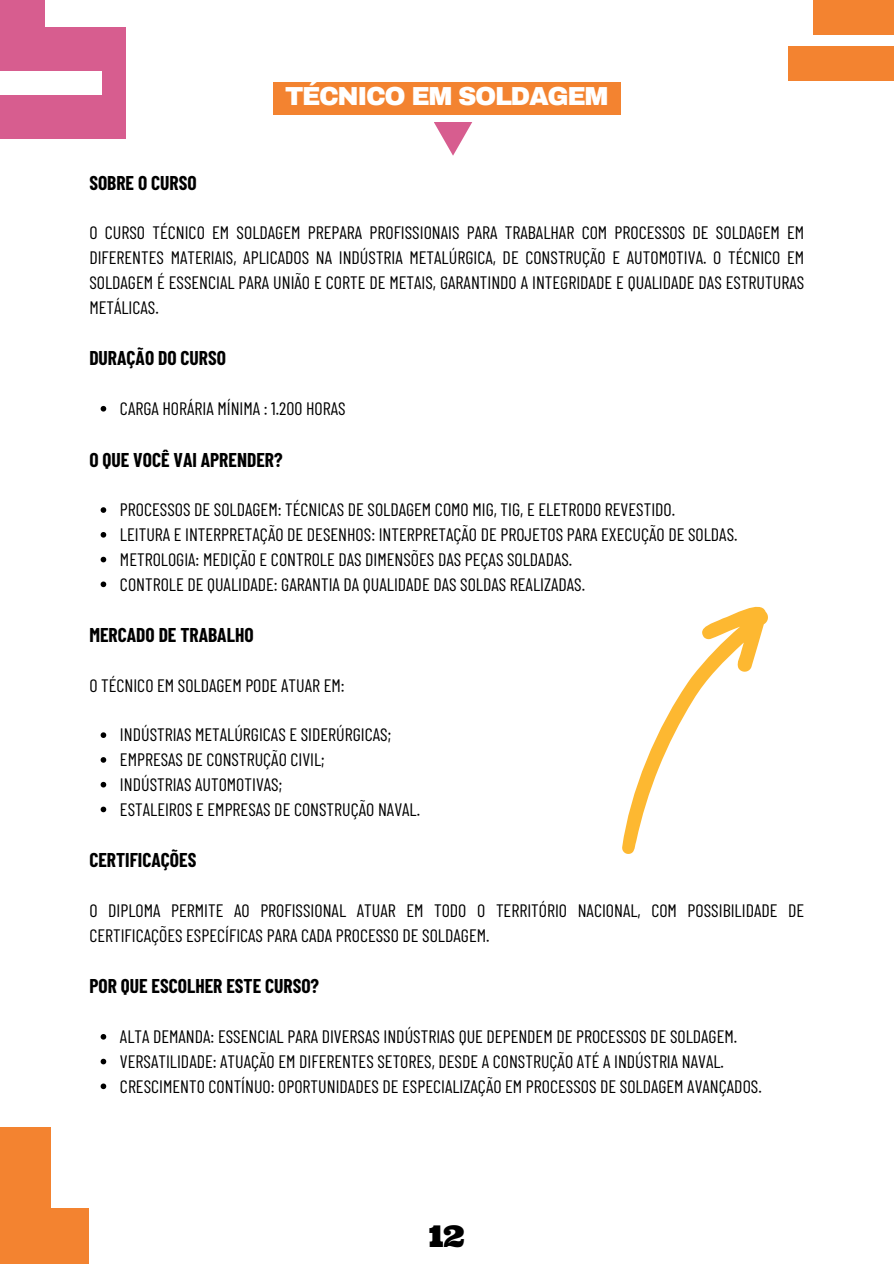
<style>
.page{position:relative;width:894px;height:1264px;background:#fff}
.page>*{position:absolute;margin:0;border:0;box-sizing:border-box;transform-origin:0 0}
.t1{font:30px "Ultra";color:#000}
.t2{font:900 25.5px "Archivo";letter-spacing:-.055em;color:#fff}
.t3{font:700 19.5px "Barlow Condensed";color:#000}
.t4{font:18px/24.8px "Barlow Condensed";color:#000}
</style>
<div class="page">
<svg style="left:101px;top:406px;width:5px;height:5px"></svg>
<svg style="left:101px;top:507px;width:5px;height:6px"></svg>
<svg style="left:101px;top:532px;width:5px;height:5px"></svg>
<svg style="left:101px;top:556px;width:5px;height:6px"></svg>
<svg style="left:101px;top:581px;width:5px;height:6px"></svg>
<svg style="left:101px;top:732px;width:5px;height:6px"></svg>
<svg style="left:101px;top:757px;width:5px;height:5px"></svg>
<svg style="left:101px;top:781px;width:5px;height:6px"></svg>
<svg style="left:101px;top:806px;width:5px;height:6px"></svg>
<svg style="left:101px;top:1034px;width:5px;height:5px"></svg>
<svg style="left:101px;top:1058px;width:5px;height:6px"></svg>
<svg style="left:101px;top:1083px;width:5px;height:6px"></svg>
<div style="left:273px;top:83px;width:347px;height:32px;background:#f38330"></div>
<svg style="left:434px;top:122px;width:38px;height:34px"></svg>
<div style="left:0;top:1126px;width:51px;height:137px;background:#f38330"></div>
<div style="left:38px;top:1208px;width:51px;height:55px;background:#f38330"></div>
<div style="left:0;top:95px;width:126px;height:44px;background:#d75d8f"></div>
<div style="left:0;top:27px;width:126px;height:44px;background:#d75d8f"></div>
<div style="left:102px;top:52px;width:24px;height:58px;background:#d75d8f"></div>
<div style="left:0;top:0;width:44px;height:44px;background:#d75d8f"></div>
<div style="left:813px;top:0;width:80px;height:34px;background:#f38330"></div>
<div style="left:788px;top:46px;width:105px;height:35px;background:#f38330"></div>
<svg style="left:622px;top:606px;width:146px;height:248px"></svg>
<h1 class="t2" style="left:285px;top:83px;width:325px">TÉCNICO EM SOLDAGEM</h1>
<p class="t3" style="left:89px;top:170px;width:109px">SOBRE O CURSO</p>
<p class="t4" style="left:89px;top:220px;width:716px;text-align:justify">O CURSO TÉCNICO EM SOLDAGEM PREPARA PROFISSIONAIS PARA TRABALHAR COM PROCESSOS DE SOLDAGEM EM DIFERENTES MATERIAIS, APLICADOS NA INDÚSTRIA METALÚRGICA, DE CONSTRUÇÃO E AUTOMOTIVA. O TÉCNICO EM SOLDAGEM É ESSENCIAL PARA UNIÃO E CORTE DE METAIS, GARANTINDO A INTEGRIDADE E QUALIDADE DAS ESTRUTURAS METÁLICAS.</p>
<p class="t3" style="left:89px;top:346px;width:138px">DURAÇÃO DO CURSO</p>
<p class="t4" style="left:120px;top:395px;width:227px">CARGA HORÁRIA MÍNIMA : 1.200 HORAS</p>
<p class="t3" style="left:89px;top:447px;width:195px">O QUE VOCÊ VAI APRENDER?</p>
<p class="t4" style="left:120px;top:496px;width:619px">PROCESSOS DE SOLDAGEM: TÉCNICAS DE SOLDAGEM COMO MIG, TIG, E ELETRODO REVESTIDO.<br>LEITURA E INTERPRETAÇÃO DE DESENHOS: INTERPRETAÇÃO DE PROJETOS PARA EXECUÇÃO DE SOLDAS.<br>METROLOGIA: MEDIÇÃO E CONTROLE DAS DIMENSÕES DAS PEÇAS SOLDADAS.<br>CONTROLE DE QUALIDADE: GARANTIA DA QUALIDADE DAS SOLDAS REALIZADAS.</p>
<p class="t3" style="left:89px;top:622px;width:166px">MERCADO DE TRABALHO</p>
<p class="t4" style="left:89px;top:672px;width:257px">O TÉCNICO EM SOLDAGEM PODE ATUAR EM:</p>
<p class="t4" style="left:120px;top:721px;width:301px">INDÚSTRIAS METALÚRGICAS E SIDERÚRGICAS; EMPRESAS DE CONSTRUÇÃO CIVIL;<br>INDÚSTRIAS AUTOMOTIVAS;<br>ESTALEIROS E EMPRESAS DE CONSTRUÇÃO NAVAL.</p>
<p class="t3" style="left:89px;top:847px;width:108px">CERTIFICAÇÕES</p>
<p class="t4" style="left:89px;top:897px;width:716px">O DIPLOMA PERMITE AO PROFISSIONAL ATUAR EM TODO O TERRITÓRIO NACIONAL, COM POSSIBILIDADE DE<br>CERTIFICAÇÕES ESPECÍFICAS PARA CADA PROCESSO DE SOLDAGEM.</p>
<p class="t3" style="left:89px;top:973px;width:231px">POR QUE ESCOLHER ESTE CURSO?</p>
<p class="t4" style="left:120px;top:1023px;width:643px">ALTA DEMANDA: ESSENCIAL PARA DIVERSAS INDÚSTRIAS QUE DEPENDEM DE PROCESSOS DE SOLDAGEM.<br>VERSATILIDADE: ATUAÇÃO EM DIFERENTES SETORES, DESDE A CONSTRUÇÃO ATÉ A INDÚSTRIA NAVAL.<br>CRESCIMENTO CONTÍNUO: OPORTUNIDADES DE ESPECIALIZAÇÃO EM PROCESSOS DE SOLDAGEM AVANÇADOS.</p>
<p class="t1" style="left:428px;top:1217px;width:37px">12</p>
</div>
